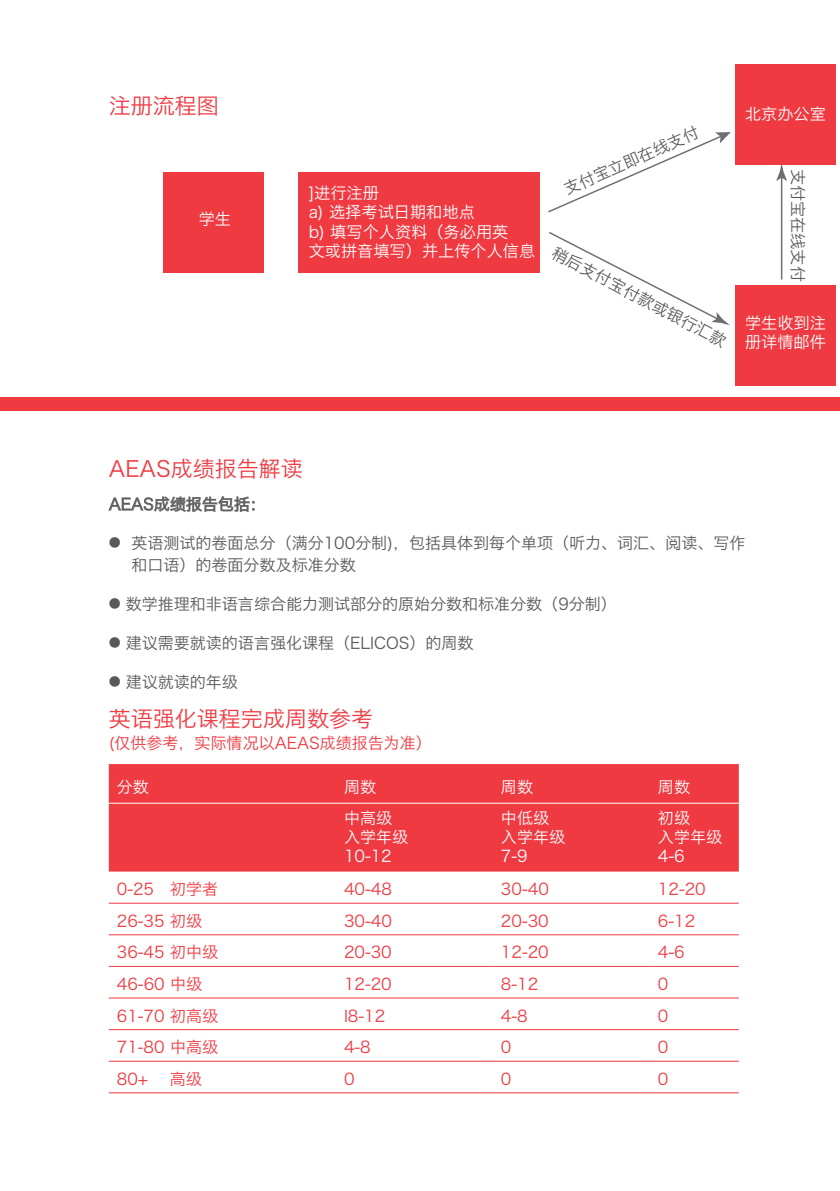
<style>
.page{position:relative;width:840px;height:1191px;background:#fff}
.page>*{position:absolute;margin:0;border:0;box-sizing:border-box;transform-origin:0 0}
.t1{font:22px "Hiragino Sans GB W3";color:#ef3a42}
.t2{font:16.2px/19.4px "Hiragino Sans GB W3";color:#fff}
.t3{font:16.2px "Hiragino Sans GB W3";color:#58595b}
.t4{font:16px "Hiragino Sans GB W3";color:#ef3a42}
.t5{font:16px/22px "Hiragino Sans GB W3";color:#58595b}
.t6{font:16px/30.6px "Hiragino Sans GB W3";color:#fff}
.s1{font-size:12px}
</style>
<div class="page">
<div style="left:0;top:397px;width:839px;height:13px;background:#ef3a42"></div>
<svg style="left:108px;top:496px;width:147px;height:16px"></svg>
<div style="left:109px;top:764px;width:629px;height:107px;background:#ef3a42"></div>
<hr style="left:109px;top:903px;width:227px;height:1px;background:#ef3a42">
<hr style="left:336px;top:903px;width:156px;height:1px;background:#ef3a42">
<hr style="left:492px;top:903px;width:157px;height:1px;background:#ef3a42">
<hr style="left:649px;top:903px;width:89px;height:1px;background:#ef3a42">
<hr style="left:109px;top:934px;width:227px;height:1px;background:#ef3a42">
<hr style="left:336px;top:934px;width:156px;height:1px;background:#ef3a42">
<hr style="left:492px;top:934px;width:157px;height:1px;background:#ef3a42">
<hr style="left:649px;top:934px;width:89px;height:1px;background:#ef3a42">
<hr style="left:109px;top:966px;width:227px;height:1px;background:#ef3a42">
<hr style="left:336px;top:966px;width:156px;height:1px;background:#ef3a42">
<hr style="left:492px;top:966px;width:157px;height:1px;background:#ef3a42">
<hr style="left:649px;top:966px;width:89px;height:1px;background:#ef3a42">
<hr style="left:109px;top:997px;width:227px;height:1px;background:#ef3a42">
<hr style="left:336px;top:997px;width:156px;height:1px;background:#ef3a42">
<hr style="left:492px;top:997px;width:157px;height:1px;background:#ef3a42">
<hr style="left:649px;top:997px;width:89px;height:1px;background:#ef3a42">
<hr style="left:109px;top:1029px;width:227px;height:1px;background:#ef3a42">
<hr style="left:336px;top:1029px;width:156px;height:1px;background:#ef3a42">
<hr style="left:492px;top:1029px;width:157px;height:1px;background:#ef3a42">
<hr style="left:649px;top:1029px;width:89px;height:1px;background:#ef3a42">
<hr style="left:109px;top:1060px;width:227px;height:1px;background:#ef3a42">
<hr style="left:336px;top:1060px;width:156px;height:1px;background:#ef3a42">
<hr style="left:492px;top:1060px;width:157px;height:1px;background:#ef3a42">
<hr style="left:109px;top:1092px;width:227px;height:1px;background:#ef3a42">
<hr style="left:336px;top:1092px;width:156px;height:1px;background:#ef3a42">
<hr style="left:492px;top:1092px;width:157px;height:1px;background:#ef3a42">
<hr style="left:649px;top:1060px;width:89px;height:1px;background:#ef3a42">
<hr style="left:649px;top:1092px;width:89px;height:1px;background:#ef3a42">
<hr style="left:108px;top:802px;width:630px;height:1px;background:#fff">
<div style="left:163px;top:172px;width:100px;height:100px;background:#ef3a42"></div>
<div style="left:298px;top:172px;width:242px;height:100px;background:#ef3a42"></div>
<div style="left:735px;top:285px;width:100px;height:100px;background:#ef3a42"></div>
<div style="left:735px;top:64px;width:100px;height:100px;background:#ef3a42"></div>
<svg style="left:548px;top:132px;width:182px;height:81px"></svg>
<svg style="left:549px;top:232px;width:180px;height:93px"></svg>
<hr style="left:780px;top:175px;width:1px;height:104px;background:#6d6e71">
<svg style="left:775px;top:163px;width:11px;height:18px"></svg>
<h1 class="t1" style="left:109px;top:92px;width:111px">注册流程图</h1>
<p class="t2" style="left:199px;top:209px;width:34px">学生</p>
<p class="t2" style="left:308px;top:183px;width:228px">]进行注册<br>a) 选择考试日期和地点<br>b) 填写个人资料（务必用英<br>文或拼音填写）并上传个人信息</p>
<p class="t3" style="left:560px;top:181px;width:147px;rotate:-24deg">支付宝立即在线支付</p>
<p class="t3" style="left:557px;top:242px;width:196px;rotate:28deg">稍后支付宝付款或银行汇款</p>
<p class="t2" style="left:744px;top:104px;width:82px">北京办公室</p>
<p class="t3" style="left:807px;top:168px;width:115px;rotate:90deg">支付宝在线支付</p>
<p class="t2" style="left:744px;top:313px;width:82px">学生收到注册详情邮件</p>
<h1 class="t1" style="left:109px;top:455px;width:195px">AEAS成绩报告解读</h1>
<p class="t5" style="left:109px;top:493px;width:158px">AEAS成绩报告包括：</p>
<p class="t5" style="left:131px;top:532px;width:615px;text-indent:-23px"><span class="s1">●</span> 英语测试的卷面总分（满分100分制)，包括具体到每个单项（听力、词汇、阅读、写作和口语）的卷面分数及标准分数</p>
<p class="t5" style="left:109px;top:593px;width:509px"><span class="s1">●</span> 数学推理和非语言综合能力测试部分的原始分数和标准分数（9分制）</p>
<p class="t5" style="left:109px;top:632px;width:366px"><span class="s1">●</span> 建议需要就读的语言强化课程（ELICOS）的周数</p>
<p class="t5" style="left:109px;top:671px;width:131px"><span class="s1">●</span> 建议就读的年级</p>
<h1 class="t1" style="left:109px;top:705px;width:265px">英语强化课程完成周数参考</h1>
<p class="t4" style="left:109px;top:733px;width:324px">(仅供参考，实际情况以AEAS成绩报告为准）</p>
<p class="t6" style="left:117px;top:771px;width:33px">分数</p>
<p class="t6" style="left:344px;top:771px;width:49px">周数中高级</p>
<p class="t6" style="left:344px;top:827px;width:65px;line-height:19.2px">入学年级<br>10-12</p>
<p class="t6" style="left:500px;top:771px;width:49px">周数中低级</p>
<p class="t6" style="left:500px;top:827px;width:65px;line-height:19.2px">入学年级<br>7-9</p>
<p class="t6" style="left:657px;top:771px;width:33px">周数初级</p>
<p class="t6" style="left:657px;top:827px;width:65px;line-height:19.2px">入学年级<br>4-6</p>
<p class="t4" style="left:117px;top:879px;width:103px">0-25 初学者</p>
<p class="t4" style="left:344px;top:879px;width:49px">40-48</p>
<p class="t4" style="left:500px;top:879px;width:49px">30-40</p>
<p class="t4" style="left:657px;top:879px;width:49px">12-20</p>
<p class="t4" style="left:117px;top:911px;width:87px">26-35 初级</p>
<p class="t4" style="left:344px;top:911px;width:49px">30-40</p>
<p class="t4" style="left:500px;top:911px;width:49px">20-30</p>
<p class="t4" style="left:657px;top:911px;width:39px">6-12</p>
<p class="t4" style="left:117px;top:942px;width:103px">36-45 初中级</p>
<p class="t4" style="left:344px;top:942px;width:49px">20-30</p>
<p class="t4" style="left:500px;top:942px;width:49px">12-20</p>
<p class="t4" style="left:657px;top:942px;width:28px">4-6</p>
<p class="t4" style="left:117px;top:974px;width:87px">46-60 中级</p>
<p class="t4" style="left:344px;top:974px;width:49px">12-20</p>
<p class="t4" style="left:500px;top:974px;width:39px">8-12</p>
<p class="t4" style="left:657px;top:974px;width:12px">0</p>
<p class="t4" style="left:117px;top:1005px;width:103px">61-70 初高级</p>
<p class="t4" style="left:344px;top:1005px;width:43px">I8-12</p>
<p class="t4" style="left:500px;top:1005px;width:28px">4-8</p>
<p class="t4" style="left:657px;top:1005px;width:12px">0</p>
<p class="t4" style="left:117px;top:1037px;width:103px">71-80 中高级</p>
<p class="t4" style="left:344px;top:1037px;width:28px">4-8</p>
<p class="t4" style="left:500px;top:1037px;width:12px">0</p>
<p class="t4" style="left:657px;top:1037px;width:12px">0</p>
<p class="t4" style="left:117px;top:1069px;width:33px">80+</p>
<p class="t4" style="left:170px;top:1069px;width:33px">高级</p>
<p class="t4" style="left:344px;top:1069px;width:12px">0</p>
<p class="t4" style="left:500px;top:1069px;width:12px">0</p>
<p class="t4" style="left:657px;top:1069px;width:12px">0</p>
</div>
